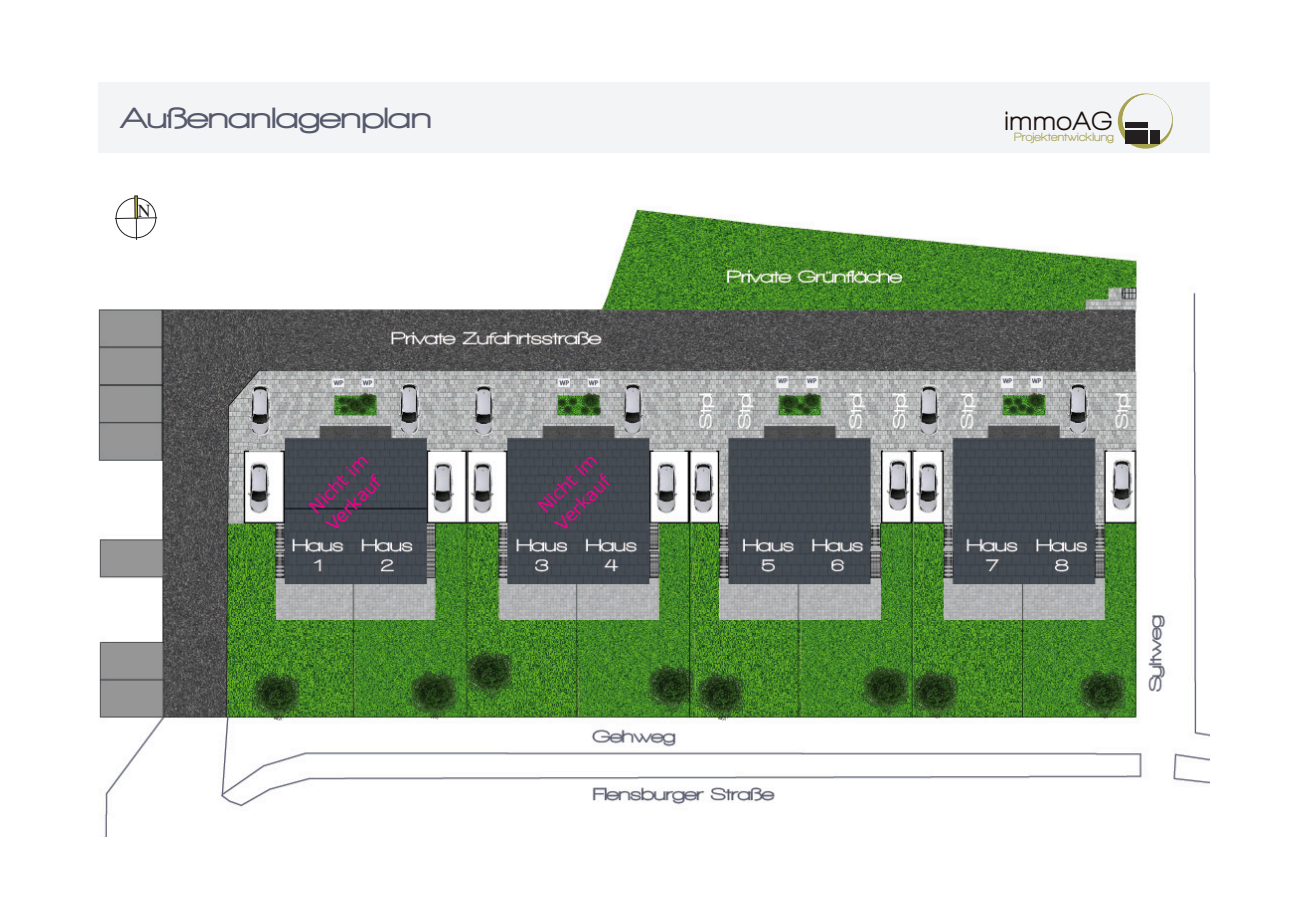
<style>
.page{position:relative;width:1302px;height:919px;background:#fff}
.page>*{position:absolute;margin:0;border:0;box-sizing:border-box;transform-origin:0 0}
.Überschrift{font:900 30px "Walkway Expand";letter-spacing:-.02em;color:#54596c}
.t1{font:800 27.15px "Walkway";letter-spacing:.05em;color:#1b100c}
.Absatzformat_1{font:18px "Verdana";color:#ed028c}
.t2{font:800 12.3px "Walkway";letter-spacing:.01em;color:#a5a250}
</style>
<div class="page">
<div style="left:98px;top:82px;width:1111px;height:70px;background:#f3f4f6"></div>
<svg style="left:1117px;top:93px;width:55px;height:55px"></svg>
<div style="left:1122px;top:95px;width:49px;height:49px;background:#f3f4f6;border-radius:50%"></div>
<div style="left:1124px;top:130px;width:22px;height:14px;background:#231f20"></div>
<div style="left:1149px;top:130px;width:10px;height:14px;background:#231f20"></div>
<div style="left:1124px;top:122px;width:23px;height:5px;background:#231f20"></div>
<img style="left:98px;top:195px;width:1111px;height:641px">
<svg style="left:114px;top:196px;width:44px;height:44px"></svg>
<p class="Überschrift" style="left:121px;top:102px;width:312px">Außenanlagenplan</p>
<h2 class="t1" style="left:1004px;top:106px;width:109px">immoAG</h2>
<p class="t2" style="left:1013px;top:131px;width:101px">Projektentwicklung</p>
<p class="Absatzformat_1" style="left:304px;top:502px;width:77px;rotate:-45deg">Nicht im</p>
<p class="Absatzformat_1" style="left:321px;top:519px;width:71px;rotate:-45deg">Verkauf</p>
<p class="Absatzformat_1" style="left:533px;top:501px;width:77px;rotate:-45deg">Nicht im</p>
<p class="Absatzformat_1" style="left:550px;top:518px;width:71px;rotate:-45deg">Verkauf</p>
</div>
